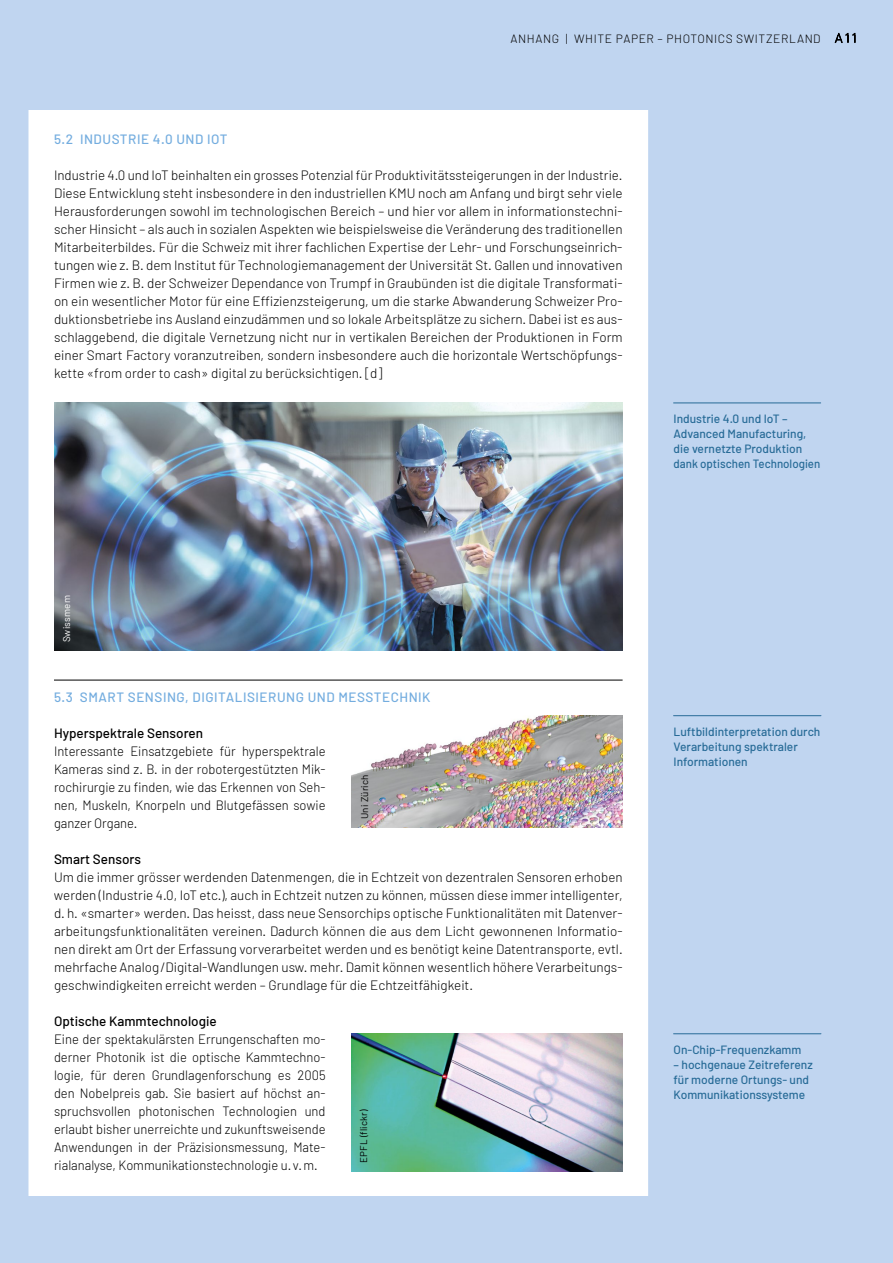
<style>
.page{position:relative;width:893px;height:1263px;background:#c0d5f0}
.page>*{position:absolute;margin:0;border:0;box-sizing:border-box;transform-origin:0 0}
.t1{font:300 13.5px/18px "Barlow";color:#000;text-align:justify}
.t2{font:300 13.5px/18px "Barlow";color:#000;text-align:justify;scale:.96 1}
.t3{font:500 13.5px "Barlow";letter-spacing:.04em;color:#74addf}
.t4{font:500 13.5px "Barlow";color:#000}
.t5{font:500 12px/15px "Barlow";color:#276b97}
.t6{font:300 12px "Barlow";letter-spacing:.05em;color:#000}
.t7{font:9.75px "Barlow";letter-spacing:.02em;color:#000}
.t8{font:9.75px "Barlow";letter-spacing:.02em;color:#fff}
.s1{font-family:"DIN Next Stencil";font-weight:200;font-size:13.5px}
</style>
<div class="page">
<div style="left:28px;top:110px;width:620px;height:1086px;background:#fff"></div>
<hr style="left:674px;top:402px;width:147px;height:1px;background:#276b97">
<hr style="left:674px;top:1033px;width:147px;height:1px;background:#276b97">
<hr style="left:674px;top:715px;width:147px;height:1px;background:#276b97">
<img style="left:351px;top:1033px;width:272px;height:138px">
<img style="left:351px;top:715px;width:272px;height:112px">
<img style="left:54px;top:402px;width:569px;height:249px">
<svg style="left:835px;top:33px;width:20px;height:10px"></svg>
<p class="t6" style="left:510px;top:31px;width:349px">ANHANG | WHITE PAPER – PHOTONICS SWITZERLAND <span class="s1">A11</span></p>
<p class="t3" style="left:54px;top:131px;width:175px">5.2 INDUSTRIE 4.0 UND IOT</p>
<p class="t1" style="left:54px;top:166px;width:570px">Industrie 4.0 und IoT beinhalten ein grosses Potenzial für Produktivitätssteigerungen in der Industrie.<br>Diese Entwicklung steht insbesondere in den industriellen KMU noch am Anfang und birgt sehr viele Herausforderungen sowohl im technologischen Bereich – und hier vor allem in informationstechni&shy;scher Hinsicht – als auch in sozialen Aspekten wie beispielsweise die Veränderung des traditionellen Mitarbeiterbildes. Für die Schweiz mit ihrer fachlichen Expertise der Lehr- und Forschungseinrich&shy;tungen wie z. B. dem Institut für Technologiemanagement der Universität St. Gallen und innovativen Firmen wie z. B. der Schweizer Dependance von Trumpf in Graubünden ist die digitale Transformati&shy;on ein wesentlicher Motor für eine Effizienzsteigerung, um die starke Abwanderung Schweizer Pro&shy;duktionsbetriebe ins Ausland einzudämmen und so lokale Arbeitsplätze zu sichern. Dabei ist es aus&shy;schlaggebend, die digitale Vernetzung nicht nur in vertikalen Bereichen der Produktionen in Form einer Smart Factory voranzutreiben, sondern insbesondere auch die horizontale Wertschöpfungs&shy;kette «from order to cash» digital zu berücksichtigen. [d]</p>
<p class="t8" style="left:61px;top:642px;width:49px;rotate:-90deg">Swissmem</p>
<p class="t3" style="left:54px;top:689px;width:378px">5.3 SMART SENSING, DIGITALISIERUNG UND MESSTECHNIK</p>
<p class="t4" style="left:54px;top:725px;width:151px">Hyperspektrale Sensoren</p>
<p class="t2" style="left:54px;top:742px;width:284px">Interessante Einsatzgebiete für hyperspektrale Kameras sind z. B. in der robotergestützten Mik&shy;rochirurgie zu finden, wie das Erkennen von Seh&shy;nen, Muskeln, Knorpeln und Blutgefässen sowie ganzer Organe.</p>
<p class="t4" style="left:54px;top:851px;width:89px">Smart Sensors</p>
<p class="t1" style="left:54px;top:868px;width:570px">Um die immer grösser werdenden Datenmengen, die in Echtzeit von dezentralen Sensoren erhoben werden (Industrie 4.0, IoT etc.), auch in Echtzeit nutzen zu können, müssen diese immer intelligenter, d. h. «smarter» werden. Das heisst, dass neue Sensorchips optische Funktionalitäten mit Datenver&shy;arbeitungsfunktionalitäten vereinen. Dadurch können die aus dem Licht gewonnenen Informatio&shy;nen direkt am Ort der Erfassung vorverarbeitet werden und es benötigt keine Datentransporte, evtl. mehrfache Analog/Digital-Wandlungen usw. mehr. Damit können wesentlich höhere Verarbeitungs&shy;geschwindigkeiten erreicht werden – Grundlage für die Echtzeitfähigkeit.</p>
<p class="t4" style="left:54px;top:1013px;width:164px">Optische Kammtechnologie</p>
<p class="t2" style="left:54px;top:1030px;width:284px">Eine der spektakulärsten Errungenschaften mo&shy;derner Photonik ist die optische Kammtechno&shy;logie, für deren Grundlagenforschung es 2005 den Nobelpreis gab. Sie basiert auf höchst an&shy;spruchsvollen photonischen Technologien und erlaubt bisher unerreichte und zukunftsweisende Anwendungen in der Präzisionsmessung, Mate&shy;rialanalyse, Kommunikationstechnologie u. v.m.</p>
<p class="t7" style="left:359px;top:819px;width:46px;rotate:-90deg">Uni Zürich</p>
<p class="t7" style="left:358px;top:1163px;width:55px;rotate:-90deg">EPFL (flickr)</p>
<p class="t5" style="left:674px;top:411px;width:148px">Industrie 4.0 und IoT –<br>Advanced Manufacturing, die vernetzte Produktion dank optischen Technologien</p>
<p class="t5" style="left:674px;top:724px;width:148px">Luftbildinterpretation durch<br>Verarbeitung spektraler<br>Informationen</p>
<p class="t5" style="left:674px;top:1042px;width:129px">On-Chip-Frequenzkamm</p>
<p class="t5" style="left:674px;top:1057px;width:141px">– hochgenaue Zeitreferenz für moderne Ortungs- und<br>Kommunikationssysteme</p>
</div>
